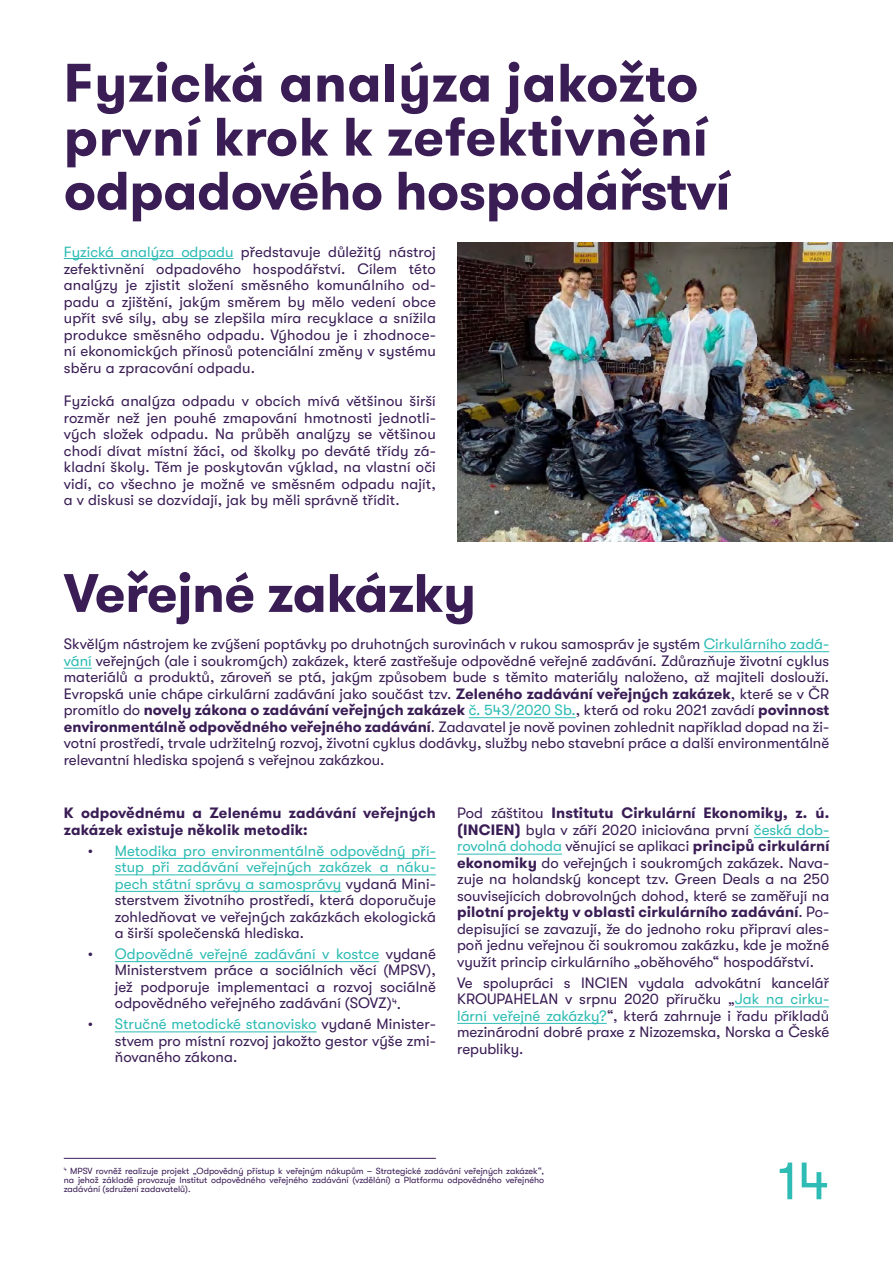
<style>
.page{position:relative;width:893px;height:1263px;background:#fff}
.page>*{position:absolute;margin:0;border:0;box-sizing:border-box;transform-origin:0 0}
.t1{font:700 54px/54px "GT Walsheim Pro";letter-spacing:-.01em;color:#3a1d55}
.t2{font:54px "GT Walsheim";color:#2ebcb4}
.t3{font:15px/16.5px "GT Walsheim Pro";letter-spacing:.005em;color:#3a1d55;text-align:justify}
.t4{font:700 15px/16.5px "GT Walsheim Pro";letter-spacing:.01em;color:#3a1d55}
.t5{font:9px/9px "GT Walsheim";color:#3a1d55;text-align:justify}
.s1{font-family:"GT Walsheim";color:#2ebcb4}
.s2{color:#2ebcb4}
.s3{font-weight:700}
</style>
<div class="page">
<hr style="left:64px;top:258px;width:169px;height:1px;background:#2ebcb4">
<img style="left:457px;top:242px;width:436px;height:299px">
<hr style="left:704px;top:651px;width:125px;height:1px;background:#2ebcb4">
<svg style="left:64px;top:668px;width:28px;height:1px"></svg>
<hr style="left:469px;top:717px;width:107px;height:1px;background:#2ebcb4">
<hr style="left:115px;top:858px;width:321px;height:1px;background:#2ebcb4">
<hr style="left:115px;top:874px;width:321px;height:1px;background:#2ebcb4">
<hr style="left:115px;top:891px;width:226px;height:1px;background:#2ebcb4">
<hr style="left:115px;top:961px;width:264px;height:1px;background:#2ebcb4">
<hr style="left:115px;top:1031px;width:202px;height:1px;background:#2ebcb4">
<hr style="left:64px;top:1158px;width:372px;height:1px;background:#3a1d55">
<hr style="left:754px;top:837px;width:75px;height:1px;background:#2ebcb4">
<hr style="left:457px;top:854px;width:105px;height:1px;background:#2ebcb4">
<hr style="left:735px;top:1006px;width:94px;height:1px;background:#2ebcb4">
<hr style="left:457px;top:1023px;width:150px;height:1px;background:#2ebcb4">
<h1 class="t1" style="left:64px;top:53px;width:667px">Fyzická analýza jakožto první krok k zefektivnění odpadového hospodářství</h1>
<p class="t3" style="left:64px;top:244px;width:374px"><span class="s1">Fyzická analýza odpadu</span> představuje důležitý nástroj zefektivnění odpadového hospodářství. Cílem této analýzy je zjistit složení směsného komunálního od&shy;padu a zjištění, jakým směrem by mělo vedení obce upřít své síly, aby se zlepšila míra recyklace a snížila produkce směsného odpadu. Výhodou je i zhodnoce&shy;ní ekonomických přínosů potenciální změny v systému sběru a zpracování odpadu.</p>
<p class="t3" style="left:64px;top:393px;width:374px">Fyzická analýza odpadu v obcích mívá většinou širší rozměr než jen pouhé zmapování hmotnosti jednotli&shy;vých složek odpadu. Na průběh analýzy se většinou chodí dívat místní žáci, od školky po deváté třídy zá&shy;kladní školy. Těm je poskytován výklad, na vlastní oči vidí, co všechno je možné ve směsném odpadu najít, a v diskusi se dozvídají, jak by měli správně třídit.</p>
<h1 class="t1" style="left:64px;top:563px;width:414px">Veřejné zakázky</h1>
<p class="t3" style="left:64px;top:636px;width:767px">Skvělým nástrojem ke zvýšení poptávky po druhotných surovinách v rukou samospráv je systém <span class="s2">Cirkulárního zadá&shy;vání</span> veřejných (ale i soukromých) zakázek, které zastřešuje odpovědné veřejné zadávání. Zdůrazňuje životní cyklus materiálů a produktů, zároveň se ptá, jakým způsobem bude s těmito materiály naloženo, až majiteli doslouží.<br>Evropská unie chápe cirkulární zadávání jako součást tzv. <span class="s3">Zeleného zadávání veřejných zakázek</span>, které se v ČR promítlo do <span class="s3">novely zákona o zadávání veřejných zakázek</span> <span class="s2">č. 543/2020 Sb.</span>, která od roku 2021 zavádí <span class="s3">povinnost environmentálně odpovědného veřejného zadávání</span>. Zadavatel je nově povinen zohlednit například dopad na ži&shy;votní prostředí, trvale udržitelný rozvoj, životní cyklus dodávky, služby nebo stavební práce a další environmentálně relevantní hlediska spojená s veřejnou zakázkou.</p>
<p class="t4" style="left:64px;top:804px;width:374px">K odpovědnému a Zelenému zadávání veřejných zakázek existuje několik metodik:</p>
<p class="t3" style="left:115px;top:842px;width:323px;text-indent:-27px">• <span class="s2">Metodika pro environmentálně odpovědný pří&shy;stup při zadávání veřejných zakázek a náku&shy;pech státní správy a samosprávy</span> vydaná Mini&shy;sterstvem životního prostředí, která doporučuje zohledňovat ve veřejných zakázkách ekologická a širší společenská hlediska.</p>
<p class="t3" style="left:115px;top:946px;width:323px;text-indent:-27px">• <span class="s2">Odpovědné veřejné zadávání v kostce</span> vydané Ministerstvem práce a sociálních věcí (MPSV), jež podporuje implementaci a rozvoj sociálně odpovědného veřejného zadávání (SOVZ)<sup>4</sup>.</p>
<p class="t3" style="left:115px;top:1016px;width:323px;text-indent:-27px">• <span class="s2">Stručné metodické stanovisko</span> vydané Minister&shy;stvem pro místní rozvoj jakožto gestor výše zmi&shy;ňovaného zákona.</p>
<p class="t3" style="left:457px;top:805px;width:374px">Pod záštitou <span class="s3">Institutu Cirkulární Ekonomiky, z. ú. (INCIEN)</span> byla v září 2020 iniciována první <span class="s2">česká dob&shy;rovolná dohoda</span> věnující se aplikaci <span class="s3">principů cirkulární ekonomiky</span> do veřejných i soukromých zakázek. Nava&shy;zuje na holandský koncept tzv. Green Deals a na 250 souvisejících dobrovolných dohod, které se zaměřují na <span class="s3">pilotní projekty v oblasti cirkulárního zadávání</span>. Po&shy;depisující se zavazují, že do jednoho roku připraví ales&shy;poň jednu veřejnou či soukromou zakázku, kde je možné využít princip cirkulárního „oběhového“ hospodářství.</p>
<p class="t3" style="left:457px;top:974px;width:374px">Ve spolupráci s INCIEN vydala advokátní kancelář KROUPAHELAN v srpnu 2020 příručku „<span class="s2">Jak na cirku&shy;lární veřejné zakázky?</span>“, která zahrnuje i řadu příkladů mezinárodní dobré praxe z Nizozemska, Norska a České republiky.</p>
<p class="t5" style="left:64px;top:1166px;width:482px"><sup>4</sup> MPSV rovněž realizuje projekt „Odpovědný přístup k veřejným nákupům – Strategické zadávání veřejných zakázek“, na jehož základě provozuje Institut odpovědného veřejného zadávání (vzdělání) a Platformu odpovědného veřejného zadávání (sdružení zadavatelů).</p>
<h1 class="t2" style="left:778px;top:1151px;width:53px">14</h1>
</div>
